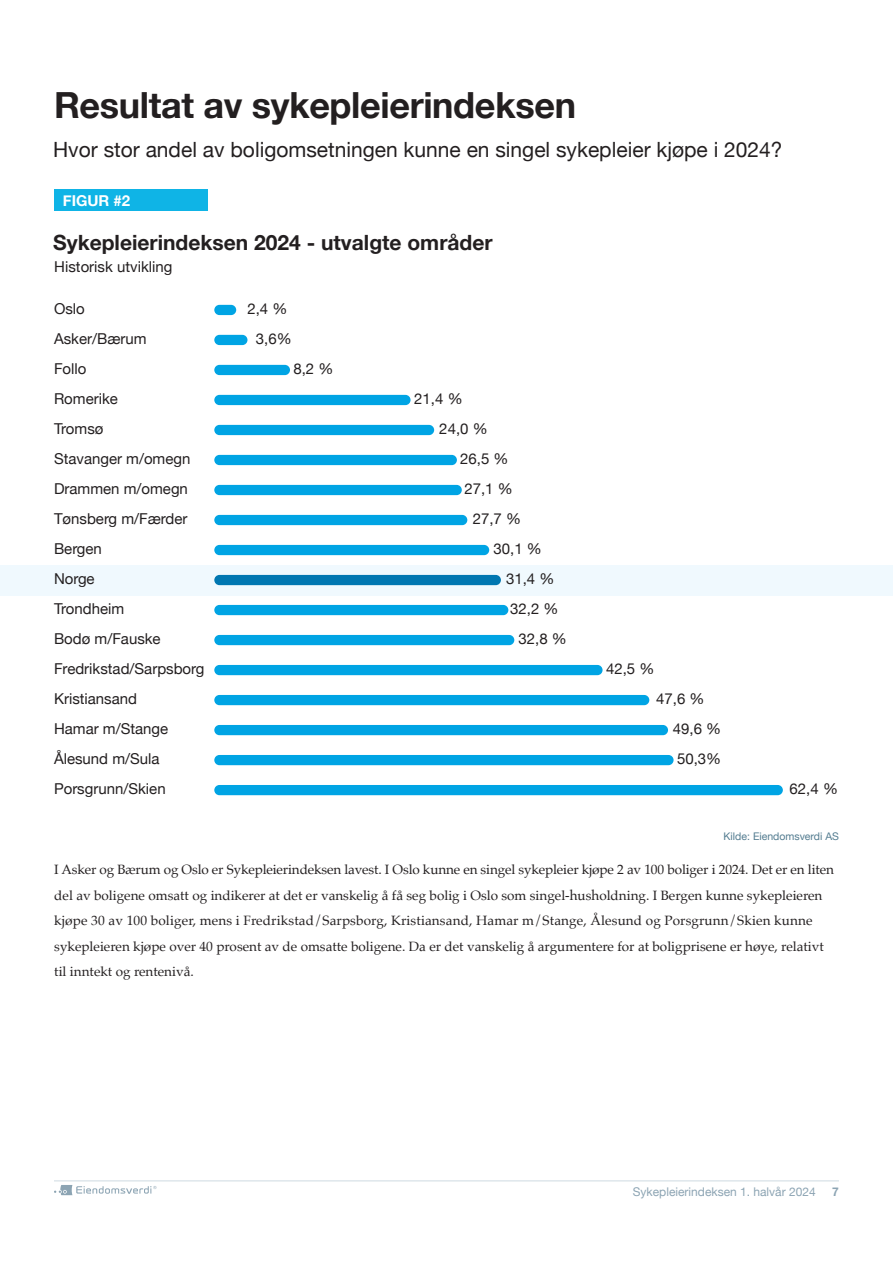
<style>
.page{position:relative;width:893px;height:1263px;background:#fff}
.page>*{position:absolute;margin:0;border:0;box-sizing:border-box;transform-origin:0 0}
.t1{font:700 36px "Helvetica Neue";letter-spacing:-.01em;color:#231f20}
.t2{font:21px "Helvetica Neue";color:#231f20}
.t3{font:700 21px "Helvetica Neue";color:#231f20}
.t4{font:15px "Helvetica Neue";color:#231f20}
.t5{font:700 15px "Helvetica Neue";color:#fff}
.Paragraph_1_1{font:13.5px/25.5px "Palatino";color:#231f20}
.t6{font:12px "Helvetica Neue";color:#8ca4b3}
.t7{font:700 12px "Helvetica Neue";color:#8ca4b3}
.t8{font:10.5px "Helvetica Neue";color:#537c90}
</style>
<div class="page">
<div style="left:0;top:565px;width:893px;height:30px;background:#f0f9fe"></div>
<div style="left:214px;top:305px;width:22px;height:10px;background:#00a4e4;border-radius:5px"></div>
<div style="left:214px;top:335px;width:33px;height:10px;background:#00a4e4;border-radius:5px"></div>
<div style="left:214px;top:365px;width:76px;height:10px;background:#00a4e4;border-radius:5px"></div>
<div style="left:214px;top:395px;width:197px;height:10px;background:#00a4e4;border-radius:5px"></div>
<div style="left:214px;top:425px;width:220px;height:10px;background:#00a4e4;border-radius:5px"></div>
<div style="left:214px;top:455px;width:243px;height:10px;background:#00a4e4;border-radius:5px"></div>
<div style="left:214px;top:485px;width:248px;height:10px;background:#00a4e4;border-radius:5px"></div>
<div style="left:214px;top:515px;width:253px;height:10px;background:#00a4e4;border-radius:5px"></div>
<div style="left:214px;top:545px;width:275px;height:10px;background:#00a4e4;border-radius:5px"></div>
<div style="left:214px;top:575px;width:287px;height:10px;background:#0077b1;border-radius:5px"></div>
<div style="left:214px;top:605px;width:294px;height:10px;background:#00a4e4;border-radius:5px"></div>
<div style="left:214px;top:635px;width:300px;height:10px;background:#00a4e4;border-radius:5px"></div>
<div style="left:214px;top:665px;width:389px;height:10px;background:#00a4e4;border-radius:5px"></div>
<div style="left:214px;top:695px;width:435px;height:10px;background:#00a4e4;border-radius:5px"></div>
<div style="left:214px;top:725px;width:454px;height:10px;background:#00a4e4;border-radius:5px"></div>
<div style="left:214px;top:755px;width:460px;height:10px;background:#00a4e4;border-radius:5px"></div>
<div style="left:214px;top:785px;width:569px;height:10px;background:#00a4e4;border-radius:5px"></div>
<div style="left:54px;top:189px;width:153px;height:21px;background:#0fb4e6"></div>
<hr style="left:54px;top:1180px;width:785px;height:1px;background:#cedae1">
<svg style="left:54px;top:1185px;width:102px;height:10px"></svg>
<p class="t1" style="left:54px;top:76px;width:524px">Resultat av sykepleierindeksen</p>
<p class="t2" style="left:53px;top:134px;width:731px">Hvor stor andel av boligomsetningen kunne en singel sykepleier kjøpe i 2024?</p>
<p class="t5" style="left:63px;top:189px;width:69px">FIGUR #2</p>
<p class="t3" style="left:53px;top:226px;width:441px">Sykepleierindeksen 2024 - utvalgte områder</p>
<p class="t4" style="left:54px;top:256px;width:120px">Historisk utvikling</p>
<p class="t4" style="left:54px;top:298px;width:32px">Oslo</p>
<p class="t4" style="left:54px;top:328px;width:94px">Asker/Bærum</p>
<p class="t4" style="left:54px;top:358px;width:34px">Follo</p>
<p class="t4" style="left:54px;top:388px;width:65px">Romerike</p>
<p class="t4" style="left:54px;top:418px;width:51px">Tromsø</p>
<p class="t4" style="left:54px;top:448px;width:138px">Stavanger m/omegn</p>
<p class="t4" style="left:54px;top:478px;width:135px">Drammen m/omegn</p>
<p class="t4" style="left:54px;top:508px;width:135px">Tønsberg m/Færder</p>
<p class="t4" style="left:54px;top:538px;width:49px">Bergen</p>
<p class="t4" style="left:54px;top:568px;width:42px">Norge</p>
<p class="t4" style="left:54px;top:598px;width:72px">Trondheim</p>
<p class="t4" style="left:54px;top:628px;width:108px">Bodø m/Fauske</p>
<p class="t4" style="left:54px;top:658px;width:152px">Fredrikstad/Sarpsborg</p>
<p class="t4" style="left:54px;top:688px;width:85px">Kristiansand</p>
<p class="t4" style="left:54px;top:718px;width:116px">Hamar m/Stange</p>
<p class="t4" style="left:54px;top:748px;width:107px">Ålesund m/Sula</p>
<p class="t4" style="left:54px;top:778px;width:113px">Porsgrunn/Skien</p>
<p class="t4" style="left:247px;top:298px;width:42px">2,4 %</p>
<p class="t4" style="left:256px;top:328px;width:37px">3,6%</p>
<p class="t4" style="left:293px;top:358px;width:42px">8,2 %</p>
<p class="t4" style="left:414px;top:388px;width:50px">21,4 %</p>
<p class="t4" style="left:439px;top:418px;width:50px">24,0 %</p>
<p class="t4" style="left:460px;top:448px;width:50px">26,5 %</p>
<p class="t4" style="left:464px;top:478px;width:50px">27,1 %</p>
<p class="t4" style="left:473px;top:508px;width:50px">27,7 %</p>
<p class="t4" style="left:493px;top:538px;width:50px">30,1 %</p>
<p class="t4" style="left:506px;top:568px;width:50px">31,4 %</p>
<p class="t4" style="left:510px;top:598px;width:50px">32,2 %</p>
<p class="t4" style="left:519px;top:628px;width:50px">32,8 %</p>
<p class="t4" style="left:606px;top:658px;width:50px">42,5 %</p>
<p class="t4" style="left:656px;top:688px;width:50px">47,6 %</p>
<p class="t4" style="left:673px;top:718px;width:50px">49,6 %</p>
<p class="t4" style="left:677px;top:748px;width:46px">50,3%</p>
<p class="t4" style="left:790px;top:778px;width:50px">62,4 %</p>
<p class="t8" style="left:724px;top:828px;width:117px">Kilde: Eiendomsverdi AS</p>
<p class="Paragraph_1_1" style="left:54px;top:857px;width:781px">I Asker og Bærum og Oslo er Sykepleierindeksen lavest. I Oslo kunne en singel sykepleier kjøpe 2 av 100 boliger i 2024. Det er en liten del av boligene omsatt og indikerer at det er vanskelig å få seg bolig i Oslo som singel-husholdning. I Bergen kunne sykepleieren kjøpe 30 av 100 boliger, mens i Fredrikstad/Sarpsborg, Kristiansand, Hamar m/Stange, Ålesund og Porsgrunn/Skien kunne sykepleieren kjøpe over 40 prosent av de omsatte boligene. Da er det vanskelig å argumentere for at boligprisene er høye, relativt til inntekt og rentenivå.</p>
<p class="t6" style="left:633px;top:1183px;width:184px">Sykepleierindeksen 1. halvår 2024</p>
<p class="t7" style="left:832px;top:1182px;width:8px">7</p>
</div>
